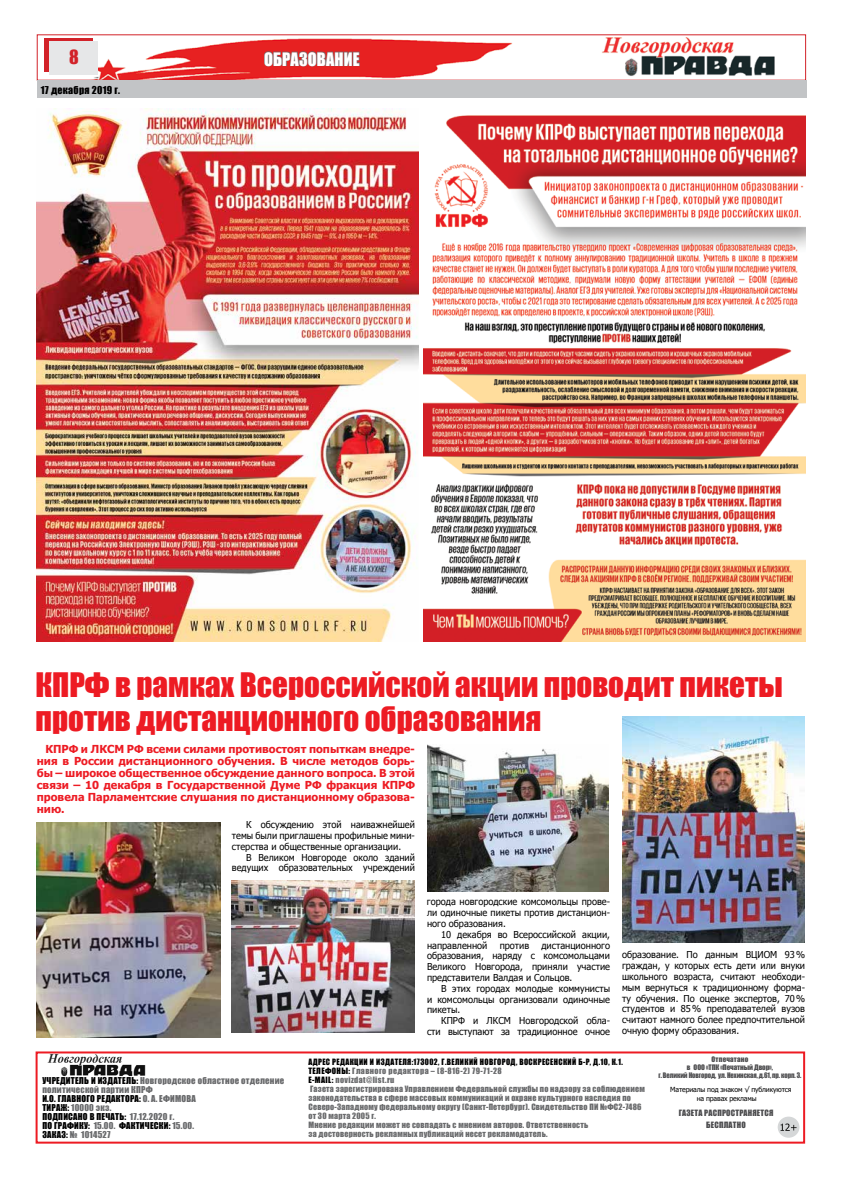
<style>
.page{position:relative;width:842px;height:1191px;background:#fff}
.page>*{position:absolute;margin:0;border:0;box-sizing:border-box;transform-origin:0 0}
.t1{font:31px/34px "Impact";color:#ed1b23}
.t2{font:18px "Impact";color:#d22229}
.t3{font:17px "Impact";letter-spacing:.01em;color:#fff;scale:.96 1}
.t4{font:700 11px/12px "Tahoma";color:#ed1b23;text-align:justify}
.t5{font:10px "Impact";letter-spacing:.025em;color:#000}
.t6{font:9.5px/10.8px "Tahoma";color:#000;text-align:justify}
.t7{font:8.7px/9px "Impact";letter-spacing:.025em;color:#696a6c}
.t8{font:8px/9px "Impact";letter-spacing:.025em;color:#696a6c}
.t9{font:8px/12px "Impact";letter-spacing:.025em;color:#4c4c4e;text-align:center}
.t10{font:7px/8px "Impact";letter-spacing:-.01em;color:#4c4c4e}
.t11{font:7px/9px "Tahoma";letter-spacing:-.02em;color:#000}
.s1{color:#000}
</style>
<div class="page">
<img style="left:77px;top:38px;width:436px;height:41px">
<svg style="left:44px;top:39px;width:49px;height:33px"></svg>
<div style="left:49px;top:42px;width:49px;height:33px;background:#e6e7e8"></div>
<img style="left:602px;top:37px;width:173px;height:39px">
<div style="left:37px;top:81px;width:769px;height:17px;background:#c2c4c6"></div>
<img style="left:47px;top:1054px;width:99px;height:23px">
<svg style="left:263px;top:45px;width:97px;height:22px"></svg>
<div style="left:36px;top:1051px;width:769px;height:92px;border:2px solid #ed1b23"></div>
<div style="left:778px;top:1116px;width:21px;height:21px;background:#d5d7d8;border-radius:50%"></div>
<svg style="left:780px;top:1123px;width:16px;height:7px"></svg>
<img style="left:37px;top:108px;width:381px;height:533px">
<img style="left:424px;top:115px;width:381px;height:526px">
<img style="left:37px;top:822px;width:183px;height:215px">
<img style="left:427px;top:744px;width:182px;height:147px">
<img style="left:232px;top:880px;width:183px;height:152px">
<img style="left:622px;top:717px;width:182px;height:225px">
<h2 class="t2" style="left:69px;top:43px;width:11px">8</h2>
<p class="t5" style="left:41px;top:82px;width:81px">17 декабря 2019 г.</p>
<p class="t5" style="left:45px;top:83px;width:86px">21 сентября 2017 г.</p>
<h3 class="t3" style="left:264px;top:46px;width:101px">образование</h3>
<h1 class="t1" style="left:36px;top:666px;width:749px">КПРФ в рамках Всероссийской акции проводит пикеты против дистанционного образования</h1>
<p class="t4" style="left:37px;top:743px;width:380px;text-indent:9px">КПРФ и ЛКСМ РФ всеми силами противостоят попыткам внедре&shy;ния в России дистанционного обучения. В числе методов борь&shy;бы – широкое общественное обсуждение данного вопроса. В этой связи – 10 декабря в Государственной Думе РФ фракция КПРФ провела Парламентские слушания по дистанционному образова&shy;нию.</p>
<p class="t6" style="left:232px;top:820px;width:185px;text-indent:14px">К обсуждению этой наиважнейшей темы были приглашены профильные мини&shy;стерства и общественные организации.</p>
<p class="t6" style="left:232px;top:852px;width:185px;text-align:right">В Великом Новгороде около зданий ведущих образовательных учреждений</p>
<p class="t6" style="left:427px;top:897px;width:185px">города новгородские комсомольцы прове&shy;ли одиночные пикеты против дистанцион&shy;ного образования.</p>
<p class="t6" style="left:427px;top:929px;width:185px;text-indent:14px">10 декабря во Всероссийской акции, направленной</p>
<p class="t6" style="left:427px;top:940px;width:185px;text-indent:114px">дистанционного образования, наряду с комсомольцами Великого Новгорода, приняли участие представители Валдая и Сольцов.</p>
<p class="t6" style="left:427px;top:983px;width:185px;text-indent:14px">В этих городах молодые коммунисты и комсомольцы организовали одиночные пикеты.</p>
<p class="t6" style="left:427px;top:1015px;width:185px;text-align:right">КПРФ и ЛКСМ Новгородской обла&shy;сти выступают за традиционное очное</p>
<p class="t6" style="left:500px;top:940px;width:31px">против</p>
<p class="t6" style="left:622px;top:950px;width:185px">образование. По данным ВЦИОМ 93% граждан, у которых есть дети или внуки школьного возраста, считают необходи&shy;мым вернуться к традиционному форма&shy;ту обучения. По оценке экспертов, 70% студентов и 85% преподавателей вузов считают намного более предпочтительной очную форму образования.</p>
<p class="t7" style="left:42px;top:1075px;width:243px"><span class="s1">Учредитель и издатель:</span> Новгородское областное отделение политической партии КПРФ<br><span class="s1">и.о. главного редактора:</span> О. А. Ефимова<br><span class="s1">Тираж:</span> 10000 экз.<br><span class="s1">подписано в печать:</span> 17.12.2020 г.<br><span class="s1">по графику:</span> 15.00. <span class="s1">фактически:</span> 15.00.<br><span class="s1">Заказ:</span> № 1014527</p>
<p class="t8" style="left:308px;top:1056px;width:338px"><span class="s1">адрес редакции и издателя:173002, г.Великий Новгород, Воскресенский б-р, д.10, к.1.<br>Телефоны:</span> Главного редактора – (8-816-2) 79-71-28<br><span class="s1">e-mail:</span> novizdat@list.ru<br>Газета зарегистрирована Управлением Федеральной службы по надзору за соблюдением законодательства в сфере массовых коммуникаций и охране культурного наследия по Северо-Западному федеральному округу (Санкт-Петербург). Свидетельство ПИ №ФС2-7486 от 30 марта 2005 г.<br>Мнение редакции может не совпадать с мнением авторов. Ответственность<br>за достоверность рекламных публикаций несет рекламодатель.</p>
<p class="t10" style="left:712px;top:1054px;width:38px">Отпечатано</p>
<p class="t10" style="left:658px;top:1062px;width:144px;text-indent:47px">«ТПК «Печатный Двор»,<br>г. Великий Новгород, ул. Нехинская, д.61, пр. корп. 3.</p>
<p class="t9" style="left:679px;top:1107px;width:96px">газета распространяется бесплатно</p>
<p class="t10" style="left:687px;top:1062px;width:12px">в ООО</p>
<p class="t11" style="left:697px;top:1085px;width:96px;text-indent:-26px">Материалы под знаком √ публикуются на правах рекламы</p>
</div>
